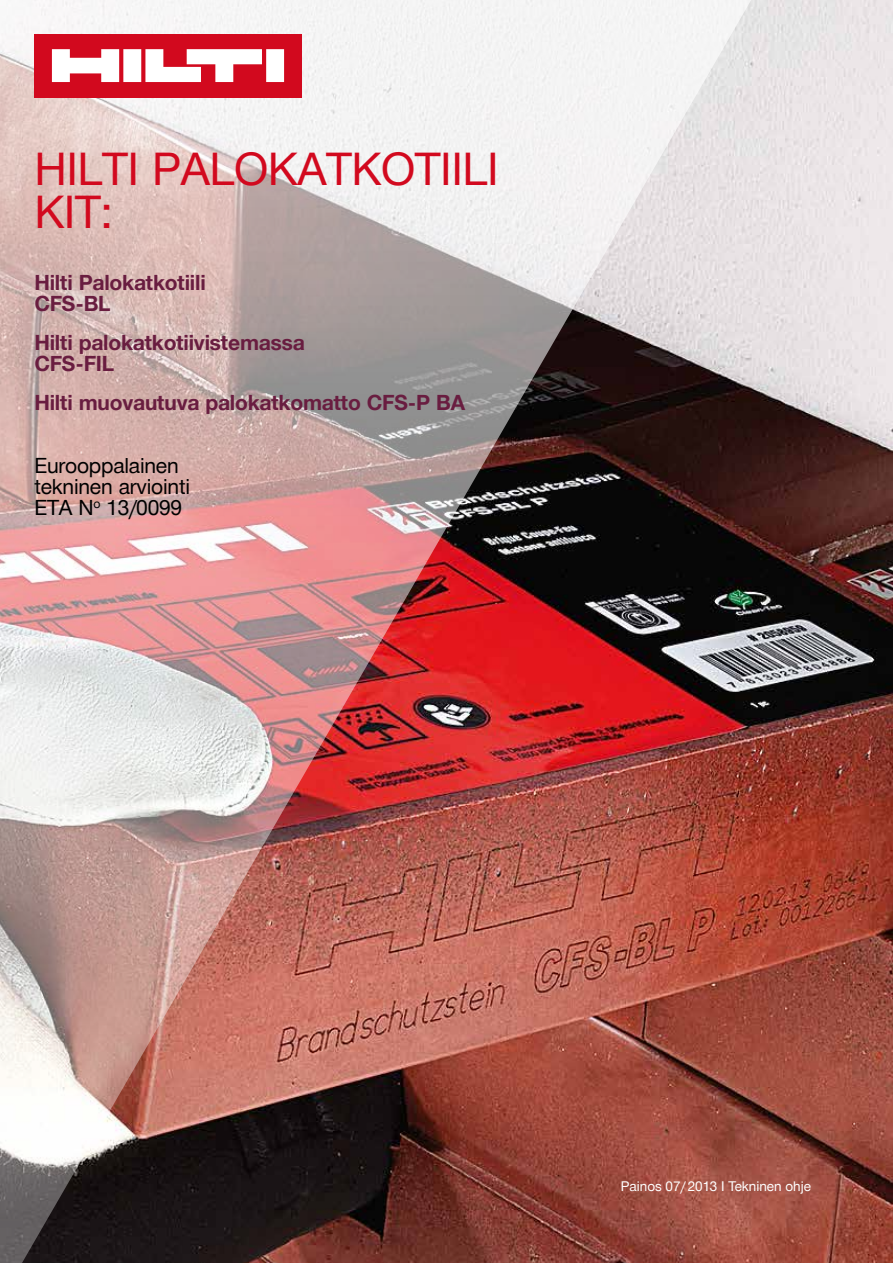
<style>
.page{position:relative;width:893px;height:1263px;background:#fff}
.page>*{position:absolute;margin:0;border:0;box-sizing:border-box;transform-origin:0 0}
.t1{font:45px/43.5px "Hilti";letter-spacing:-.01em;color:#d2091e}
.t2{font:700 21px/21px "Hilti";letter-spacing:-.01em;color:#691d40}
.t3{font:21px/21px "Hilti";letter-spacing:-.01em;color:#000}
.t4{font:13.5px "Hilti";color:#fff}
</style>
<div class="page">
<img style="left:0;top:0;width:893px;height:1263px">
<div style="left:34px;top:34px;width:268px;height:63px;background:#d2091e"></div>
<svg style="left:52px;top:49px;width:233px;height:33px"></svg>
<h1 class="t1" style="left:34px;top:147px;width:466px">HILTI PALOKATKOTIILI<br>KIT:</h1>
<p class="t2" style="left:34px;top:272px;width:173px">Hilti Palokatkotiili<br>CFS-BL</p>
<p class="t2" style="left:34px;top:332px;width:272px">Hilti palokatkotiivistemassa<br>CFS-FIL</p>
<p class="t2" style="left:34px;top:392px;width:432px">Hilti muovautuva palokatkomatto CFS-P BA</p>
<p class="t3" style="left:34px;top:455px;width:157px">Eurooppalainen tekninen arviointi<br>ETA N<sup>o</sup> 13/0099</p>
<p class="t4" style="left:621px;top:1178px;width:192px">Painos 07 / 2013 I Tekninen ohje</p>
</div>
